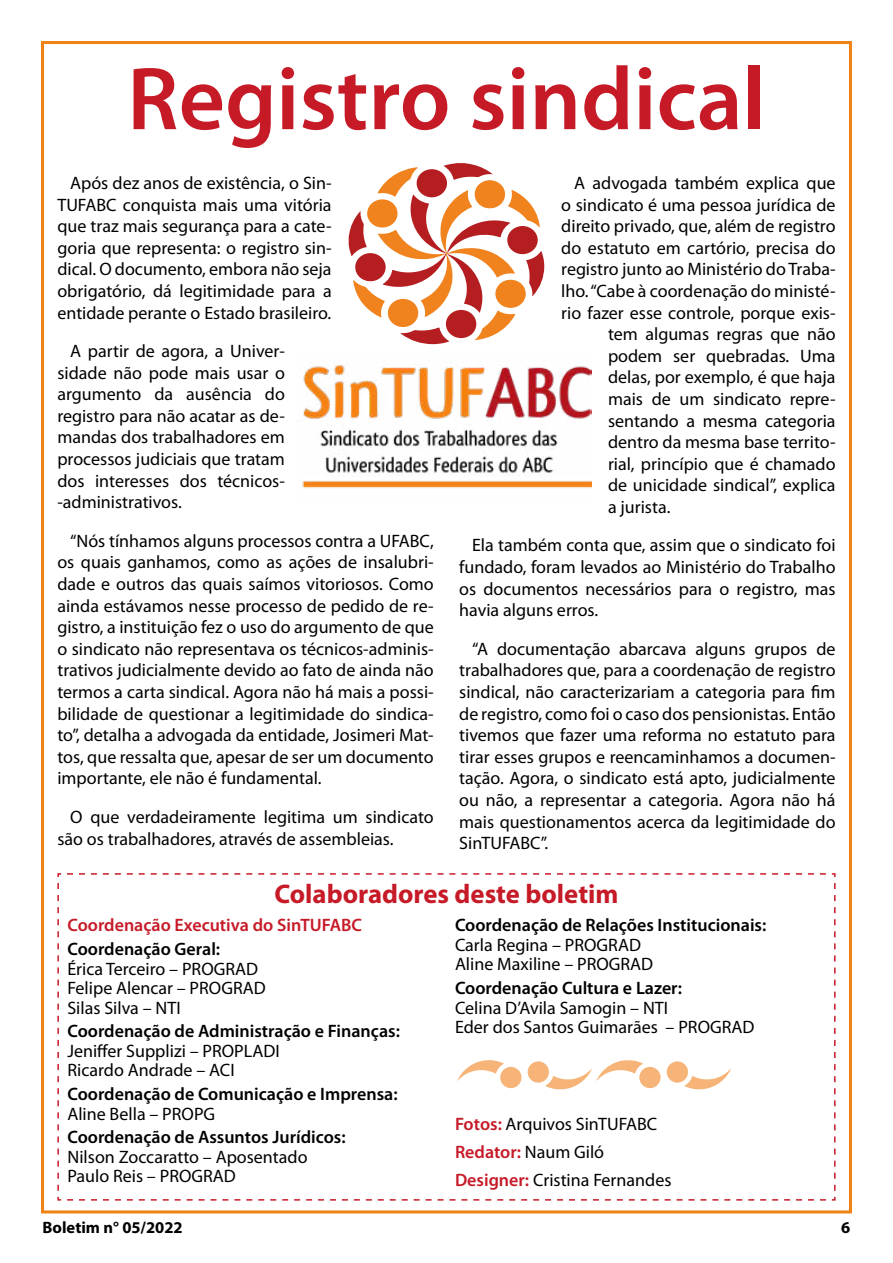
<style>
.page{position:relative;width:893px;height:1263px;background:#fff}
.page>*{position:absolute;margin:0;border:0;box-sizing:border-box;transform-origin:0 0}
.t1{font:600 90px "Myriad Pro";color:#c61a27}
.t2{font:700 27px "Myriad Pro";color:#c61a27}
.t3{font:18px/21.6px "Myriad Pro";color:#000}
.t4{font:600 18px "Myriad Pro";color:#000}
.t5{font:600 18px "Myriad Pro";color:#c61a27}
.t6{font:700 16.5px "Myriad Pro";color:#000}
.s1{font-weight:600;color:#c61a27}
</style>
<div class="page">
<img style="left:302px;top:364px;width:289px;height:124px">
<svg style="left:349px;top:163px;width:195px;height:181px"></svg>
<svg style="left:57px;top:873px;width:779px;height:328px"></svg>
<svg style="left:457px;top:1060px;width:274px;height:30px"></svg>
<h1 class="t1" style="left:127px;top:42px;width:640px">Registro sindical</h1>
<p class="t3" style="left:57px;top:172px;width:276px;text-align:justify;text-indent:13px">Após dez anos de existência, o Sin-TUFABC conquista mais uma vitória que traz mais segurança para a cate&shy;goria que representa: o registro sin&shy;dical. O documento, embora não seja obrigatório, dá legitimidade para a entidade perante o Estado brasileiro.</p>
<p class="t3" style="left:57px;top:340px;width:229px;text-align:justify;text-indent:13px">A partir de agora, a Univer&shy;sidade não pode mais usar o argumento da ausência do registro para não acatar as de&shy;mandas dos trabalhadores em processos judiciais que tratam dos interesses dos técnicos--administrativos.</p>
<p class="t3" style="left:57px;top:530px;width:378px;text-align:justify;text-indent:13px">“Nós tínhamos alguns processos contra a UFABC, os quais ganhamos, como as ações de insalubri&shy;dade e outros das quais saímos vitoriosos. Como ainda estávamos nesse processo de pedido de re&shy;gistro, a instituição fez o uso do argumento de que o sindicato não representava os técnicos-adminis&shy;trativos judicialmente devido ao fato de ainda não termos a carta sindical. Agora não há mais a possi&shy;bilidade de questionar a legitimidade do sindica&shy;to”, detalha a advogada da entidade, Josimeri Mat&shy;tos, que ressalta que, apesar de ser um documento importante, ele não é fundamental.</p>
<p class="t3" style="left:57px;top:806px;width:378px;text-indent:13px">O que verdadeiramente legitima um sindicato são os trabalhadores, através de assembleias.</p>
<p class="t3" style="left:574px;top:172px;width:263px">A advogada também explica que</p>
<p class="t3" style="left:561px;top:193px;width:276px">o sindicato é uma pessoa jurídica de</p>
<p class="t3" style="left:561px;top:215px;width:276px">direito privado, que, além de registro</p>
<p class="t3" style="left:561px;top:237px;width:276px">do estatuto em cartório, precisa do</p>
<p class="t3" style="left:561px;top:258px;width:276px">registro junto ao Ministério do Traba-</p>
<p class="t3" style="left:561px;top:280px;width:276px">lho. “Cabe à coordenação do ministé-</p>
<p class="t3" style="left:561px;top:301px;width:276px">rio fazer esse controle, porque exis-</p>
<p class="t3" style="left:608px;top:323px;width:229px">tem algumas regras que não</p>
<p class="t3" style="left:608px;top:345px;width:229px">podem ser quebradas. Uma</p>
<p class="t3" style="left:608px;top:366px;width:229px">delas, por exemplo, é que haja</p>
<p class="t3" style="left:608px;top:388px;width:229px">mais de um sindicato repre-</p>
<p class="t3" style="left:608px;top:409px;width:229px">sentando a mesma categoria</p>
<p class="t3" style="left:608px;top:431px;width:229px">dentro da mesma base territo-</p>
<p class="t3" style="left:608px;top:453px;width:229px">rial, princípio que é chamado</p>
<p class="t3" style="left:608px;top:474px;width:229px">de unicidade sindical”, explica</p>
<p class="t3" style="left:608px;top:496px;width:64px">a jurista.</p>
<p class="t3" style="left:459px;top:534px;width:378px;text-align:justify;text-indent:13px">Ela também conta que, assim que o sindicato foi fundado, foram levados ao Ministério do Trabalho os documentos necessários para o registro, mas havia alguns erros.</p>
<p class="t3" style="left:459px;top:638px;width:378px;text-align:justify;text-indent:13px">“A documentação abarcava alguns grupos de trabalhadores que, para a coordenação de registro sindical, não caracterizariam a categoria para fim de registro, como foi o caso dos pensionistas. Então tivemos que fazer uma reforma no estatuto para tirar esses grupos e reencaminhamos a documen&shy;tação. Agora, o sindicato está apto, judicialmente ou não, a representar a categoria. Agora não há mais questionamentos acerca da legitimidade do SinTUFABC”.</p>
<h2 class="t2" style="left:274px;top:877px;width:346px">Colaboradores deste boletim</h2>
<p class="t5" style="left:67px;top:914px;width:296px">Coordenação Executiva do SinTUFABC</p>
<p class="t4" style="left:67px;top:938px;width:154px">Coordenação Geral:</p>
<p class="t3" style="left:67px;top:959px;width:200px;line-height:19.5px">Érica Terceiro – PROGRAD<br>Felipe Alencar – PROGRAD<br>Silas Silva – NTI</p>
<p class="t4" style="left:67px;top:1020px;width:334px">Coordenação de Administração e Finanças:</p>
<p class="t3" style="left:67px;top:1041px;width:214px;line-height:19.5px">Jeniffer Supplizi – PROPLADI<br>Ricardo Andrade – ACI</p>
<p class="t4" style="left:67px;top:1083px;width:332px">Coordenação de Comunicação e Imprensa:</p>
<p class="t3" style="left:67px;top:1102px;width:149px">Aline Bella – PROPG</p>
<p class="t4" style="left:67px;top:1126px;width:280px">Coordenação de Assuntos Jurídicos:</p>
<p class="t3" style="left:67px;top:1147px;width:242px;line-height:19.5px">Nilson Zoccaratto – Aposentado<br>Paulo Reis – PROGRAD</p>
<p class="t4" style="left:455px;top:914px;width:313px">Coordenação de Relações Institucionais:</p>
<p class="t3" style="left:455px;top:935px;width:200px;line-height:19.5px">Carla Regina – PROGRAD<br>Aline Maxiline – PROGRAD</p>
<p class="t4" style="left:455px;top:977px;width:228px">Coordenação Cultura e Lazer:</p>
<p class="t3" style="left:455px;top:997px;width:301px;line-height:19.5px">Celina D’Avila Samogin – NTI<br>Eder dos Santos Guimarães – PROGRAD</p>
<p class="t3" style="left:455px;top:1109px;width:218px;line-height:28px"><span class="s1">Fotos:</span> Arquivos SinTUFABC<br><span class="s1">Redator:</span> Naum Giló<br><span class="s1">Designer:</span> Cristina Fernandes</p>
<p class="t6" style="left:43px;top:1216px;width:142px">Boletim n° 05/2022</p>
<p class="t6" style="left:841px;top:1216px;width:11px">6</p>
</div>
